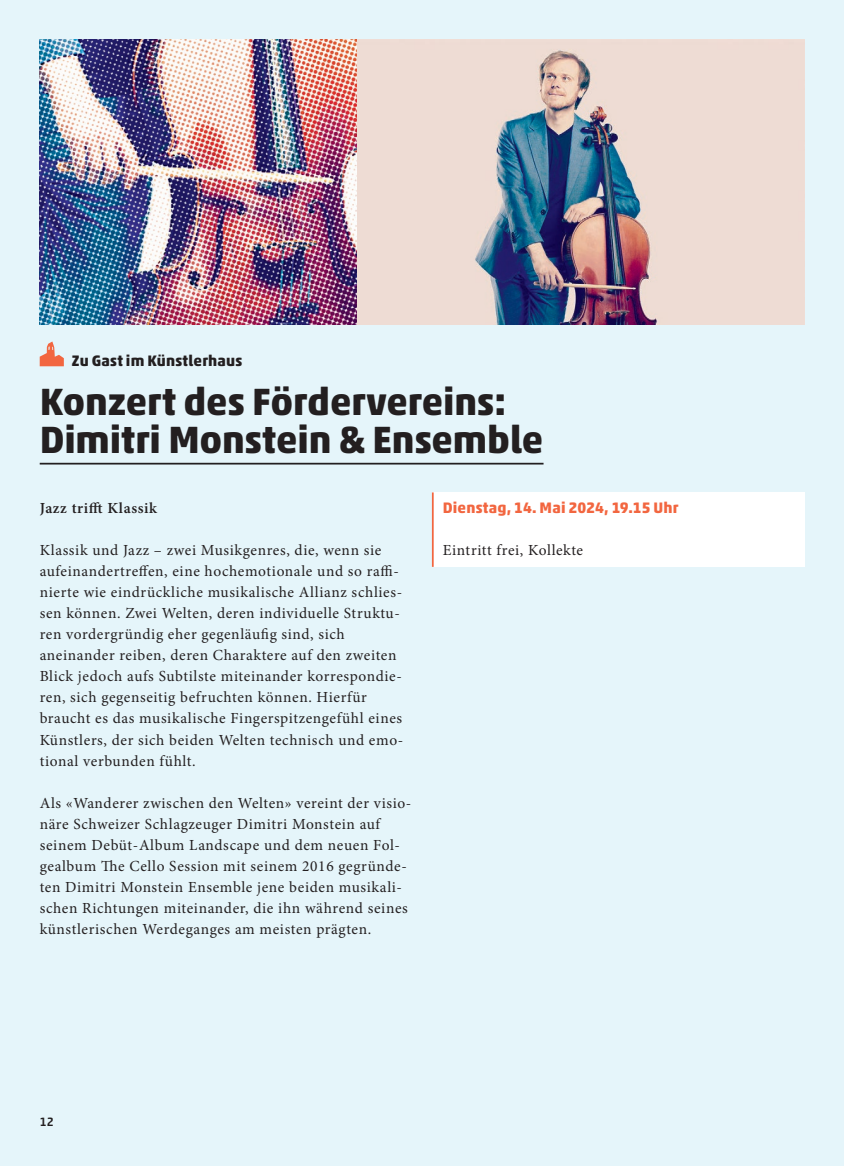
<style>
.page{position:relative;width:844px;height:1166px;background:#fff}
.page>*{position:absolute;margin:0;border:0;box-sizing:border-box;transform-origin:0 0}
.Titel___22{font:700 38.5px/38.5px "Akko W01";letter-spacing:-.005em;color:#231f20}
.Fliesstext{font:15.4px/21px "Minion Pro";letter-spacing:.04em;color:#231f20}
.Untertitel{font:700 15.4px "Akko W01";letter-spacing:.01em;color:#f26640}
.Untertitel-2{font:700 15.4px "Akko W01";letter-spacing:.015em;color:#231f20}
.Fliesstext-2{font:600 15.4px "Minion Pro";letter-spacing:.04em;color:#231f20}
.t1{font:500 12.25px "Akko W01";color:#231f20}
</style>
<div class="page">
<div style="left:0;top:0;width:843px;height:1166px;background:#e5f5fa"></div>
<img style="left:40px;top:40px;width:764px;height:284px">
<hr style="left:40px;top:463px;width:503px;height:1px;background:#231f20">
<svg style="left:40px;top:341px;width:24px;height:25px"></svg>
<div style="left:432px;top:492px;width:372px;height:75px;background:#fff"></div>
<hr style="left:432px;top:492px;width:1px;height:75px;background:#f26640">
<p class="Untertitel-2" style="left:72px;top:352px;width:172px">Zu Gast im Künstlerhaus</p>
<p class="Titel___22" style="left:40px;top:382px;width:505px">Konzert des Fördervereins:<br>Dimitri Monstein &amp; Ensemble</p>
<p class="Fliesstext-2" style="left:40px;top:498px;width:119px">Jazz trifft Klassik</p>
<p class="Fliesstext" style="left:40px;top:540px;width:365px">Klassik und Jazz – zwei Musikgenres, die, wenn sie aufeinandertreffen, eine hochemotionale und so raffi&shy;nierte wie eindrückliche musikalische Allianz schlies&shy;sen können. Zwei Welten, deren individuelle Struktu&shy;ren vordergründig eher gegenläufig sind, sich aneinander reiben, deren Charaktere auf den zweiten Blick jedoch aufs Subtilste miteinander korrespondie&shy;ren, sich gegenseitig befruchten können. Hierfür braucht es das musikalische Fingerspitzengefühl eines Künstlers, der sich beiden Welten technisch und emo&shy;tional verbunden fühlt.</p>
<p class="Fliesstext" style="left:40px;top:792px;width:373px">Als «Wanderer zwischen den Welten» vereint der visio&shy;näre Schweizer Schlagzeuger Dimitri Monstein auf seinem Debüt-Album Landscape und dem neuen Fol&shy;gealbum The Cello Session mit seinem 2016 gegründe&shy;ten Dimitri Monstein Ensemble jene beiden musikali&shy;schen Richtungen miteinander, die ihn während seines künstlerischen Werdeganges am meisten prägten.</p>
<p class="Untertitel" style="left:442px;top:499px;width:237px">Dienstag, 14. Mai 2024, 19.15 Uhr</p>
<p class="Fliesstext" style="left:442px;top:540px;width:142px">Eintritt frei, Kollekte</p>
<p class="t1" style="left:40px;top:1114px;width:15px">12</p>
</div>
